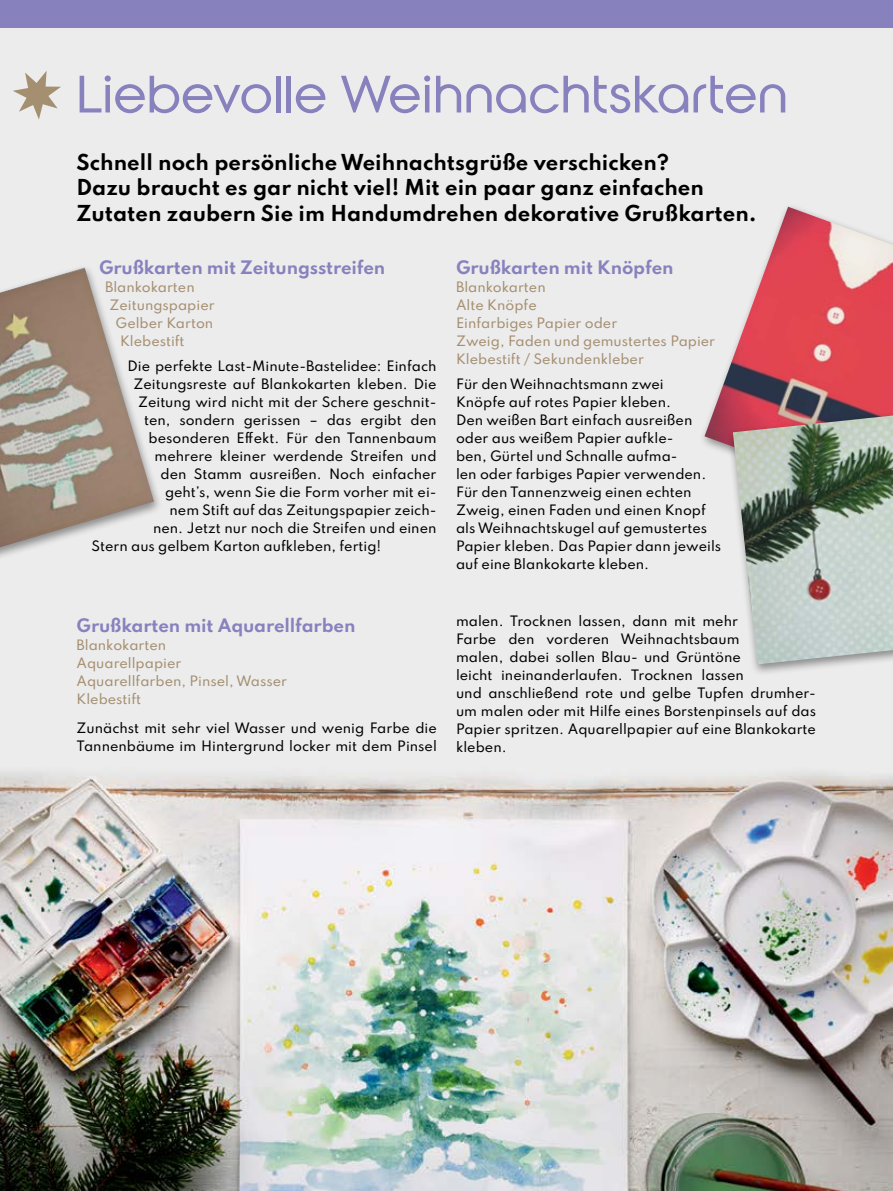
<style>
.page{position:relative;width:893px;height:1191px;background:#fff}
.page>*{position:absolute;margin:0;border:0;box-sizing:border-box;transform-origin:0 0}
.t1{font:300 51px "Qualy";color:#8781bd}
.t2{font:700 19.5px/25.5px "Spartan";color:#000}
.t3{font:700 16.5px "Spartan";letter-spacing:-.01em;color:#8781bd}
.t4{font:500 12.75px/18px "Spartan";color:#000}
.t5{font:500 12.75px/18px "Spartan";color:#a58f71}
</style>
<div class="page">
<img style="left:0;top:28px;width:893px;height:1163px">
<div style="left:0;top:264px;width:163px;height:298px;background:#ececec"></div>
<img style="left:0;top:267px;width:154px;height:280px">
<div style="left:699px;top:203px;width:194px;height:303px;background:#ececec"></div>
<img style="left:704px;top:207px;width:189px;height:246px">
<div style="left:727px;top:410px;width:166px;height:266px;background:#000;opacity:.41"></div>
<img style="left:733px;top:415px;width:160px;height:249px">
<div style="left:0;top:0;width:893px;height:28px;background:#8781bd"></div>
<svg style="left:13px;top:71px;width:48px;height:49px;background:#d1c9be"></svg>
<h1 class="t1" style="left:77px;top:64px;width:713px">Liebevolle Weihnachtskarten</h1>
<h2 class="t2" style="left:77px;top:149px;width:682px">Schnell noch persönliche Weihnachtsgrüße verschicken?<br>Dazu braucht es gar nicht viel! Mit ein paar ganz einfachen<br>Zutaten zaubern Sie im Handumdrehen dekorative Grußkarten.</h2>
<p class="t3" style="left:99px;top:255px;width:288px">Grußkarten mit Zeitungsstreifen</p>
<p class="t5" style="left:105px;top:277px;width:91px">Blankokarten</p>
<p class="t5" style="left:110px;top:295px;width:107px">Zeitungspapier</p>
<p class="t5" style="left:116px;top:313px;width:99px">Gelber Karton</p>
<p class="t5" style="left:120px;top:331px;width:66px">Klebestift</p>
<p class="t4" style="left:128px;top:357px;width:310px">Die perfekte Last-Minute-Bastelidee: Einfach</p>
<p class="t4" style="left:134px;top:375px;width:304px">Zeitungsreste auf Blankokarten kleben. Die</p>
<p class="t4" style="left:138px;top:393px;width:300px">Zeitung wird nicht mit der Schere geschnit-</p>
<p class="t4" style="left:144px;top:411px;width:294px">ten, sondern gerissen – das ergibt den</p>
<p class="t4" style="left:149px;top:429px;width:289px">besonderen Effekt. Für den Tannenbaum</p>
<p class="t4" style="left:155px;top:447px;width:283px">mehrere kleiner werdende Streifen und</p>
<p class="t4" style="left:161px;top:465px;width:277px">den Stamm ausreißen. Noch einfacher</p>
<p class="t4" style="left:165px;top:483px;width:273px">geht’s, wenn Sie die Form vorher mit ei-</p>
<p class="t4" style="left:170px;top:501px;width:268px">nem Stift auf das Zeitungspapier zeich-</p>
<p class="t4" style="left:153px;top:519px;width:285px">nen. Jetzt nur noch die Streifen und einen</p>
<p class="t4" style="left:92px;top:537px;width:291px">Stern aus gelbem Karton aufkleben, fertig!</p>
<p class="t3" style="left:77px;top:612px;width:280px">Grußkarten mit Aquarellfarben</p>
<p class="t5" style="left:77px;top:635px;width:212px">Blankokarten<br>Aquarellpapier<br>Aquarellfarben, Pinsel, Wasser<br>Klebestift</p>
<p class="t4" style="left:77px;top:718px;width:362px">Zunächst mit sehr viel Wasser und wenig Farbe die<br>Tannenbäume im Hintergrund locker mit dem Pinsel</p>
<p class="t3" style="left:456px;top:255px;width:219px">Grußkarten mit Knöpfen</p>
<p class="t5" style="left:456px;top:277px;width:261px">Blankokarten<br>Alte Knöpfe<br>Einfarbiges Papier oder<br>Zweig, Faden und gemustertes Papier<br>Klebestift / Sekundenkleber</p>
<p class="t4" style="left:456px;top:375px;width:267px">Für den Weihnachtsmann zwei<br>Knöpfe auf rotes Papier kleben.<br>Den weißen Bart einfach ausreißen oder aus weißem Papier aufkle-<br>ben, Gürtel und Schnalle aufma-<br>len oder farbiges Papier verwenden.<br>Für den Tannenzweig einen echten Zweig, einen Faden und einen Knopf als Weihnachtskugel auf gemustertes Papier kleben. Das Papier dann jeweils auf eine Blankokarte kleben.</p>
<p class="t4" style="left:456px;top:611px;width:361px">malen. Trocknen lassen, dann mit mehr<br>Farbe den vorderen Weihnachtsbaum<br>malen, dabei sollen Blau- und Grüntöne<br>leicht ineinanderlaufen. Trocknen lassen<br>und anschließend rote und gelbe Tupfen drumher&shy;um malen oder mit Hilfe eines Borstenpinsels auf das Papier spritzen. Aquarellpapier auf eine Blankokarte kleben.</p>
</div>
